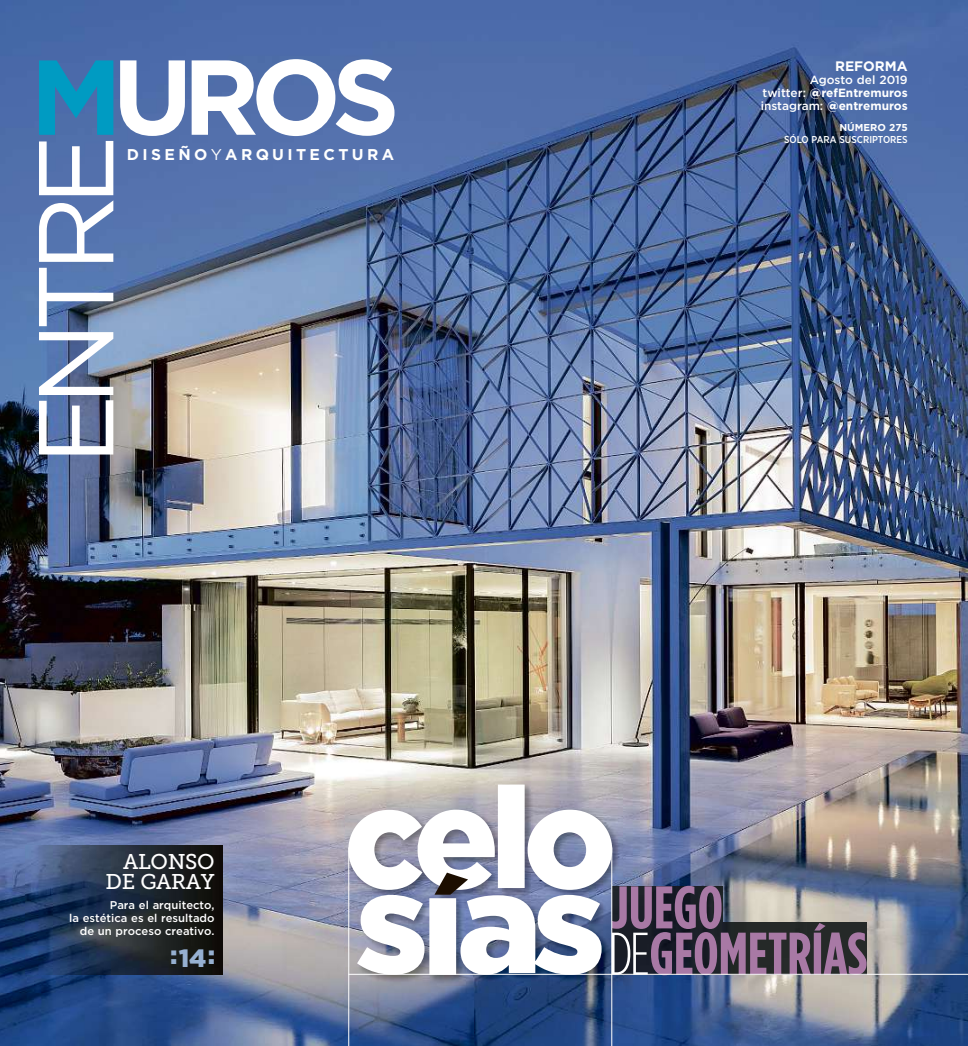
<style>
.page{position:relative;width:968px;height:1046px;background:#fff}
.page>*{position:absolute;margin:0;border:0;box-sizing:border-box;transform-origin:0 0}
.t1{font:700 60px "Gotham Condensed";color:#a879a5}
.t2{font:900 25px "Gotham";color:#96b0d1}
.t3{font:21.25px/20.4px "Museo Slab 500";letter-spacing:-.015em;color:#fff;text-align:right}
.t4{font:700 15.62px "Gotham";letter-spacing:.215em;color:#fff}
.t5{font:700 13.75px "Gotham";color:#fff}
.t6{font:500 11.88px/12.9px "Gotham";color:#fff;text-align:justify}
.t7{font:500 11.25px/12.9px "Gotham";color:#fff;text-align:right}
.t8{font:500 10px "Gotham Narrow";color:#fff}
.t9{font:700 10px "Gotham";color:#fff}
.s1{font-weight:400}
.s2{font-weight:900}
.s3{font-weight:700}
.s4{font-weight:300;color:#fff}
</style>
<div class="page">
<img style="left:0;top:0;width:967px;height:1045px">
<svg style="left:39px;top:141px;width:74px;height:313px"></svg>
<svg style="left:120px;top:59px;width:274px;height:77px"></svg>
<svg style="left:39px;top:60px;width:74px;height:75px;background:#1b89b9"></svg>
<img style="left:26px;top:845px;width:197px;height:129px">
<img style="left:622px;top:886px;width:100px;height:87px">
<div style="left:722px;top:922px;width:144px;height:51px;background:#252928"></div>
<img style="left:345px;top:781px;width:277px;height:204px">
<img style="left:612px;top:886px;width:10px;height:46px">
<svg style="left:612px;top:932px;width:10px;height:41px"></svg>
<svg style="left:348px;top:784px;width:264px;height:189px"></svg>
<svg style="left:357px;top:872px;width:244px;height:101px"></svg>
<hr style="left:348px;top:973px;width:619px;height:1px;background:#fff">
<hr style="left:611px;top:847px;width:1px;height:198px;background:#fff">
<hr style="left:348px;top:847px;width:1px;height:198px;background:#fff">
<h3 class="t4" style="left:127px;top:149px;width:268px">DISEÑO<span class="s1">Y</span>ARQUITECTURA</h3>
<p class="t5" style="left:834px;top:62px;width:74px">reforma</p>
<p class="t6" style="left:760px;top:74px;width:148px;text-indent:49px">Agosto del 2019 twitter: <span class="s2">@</span><span class="s3">refentremuros </span>instagram: <span class="s2">@</span><span class="s3">entremuros</span></p>
<p class="t9" style="left:839px;top:123px;width:70px">Número 275</p>
<p class="t8" style="left:783px;top:134px;width:125px">SÓLO PARA SUSCRIPTORES</p>
<h3 class="t3" style="left:106px;top:850px;width:110px">ALONSO<br>DE GARAY</h3>
<p class="t7" style="left:69px;top:898px;width:147px">Para el arquitecto,<br>la estética es el resultado de un proceso creativo.</p>
<h2 class="t2" style="left:170px;top:945px;width:47px">:14:</h2>
<h1 class="t1" style="left:611px;top:886px;width:113px">JUEGO</h1>
<h1 class="t1" style="left:608px;top:932px;width:260px"><span class="s4">DE</span>GEOMETRÍAS</h1>
</div>
